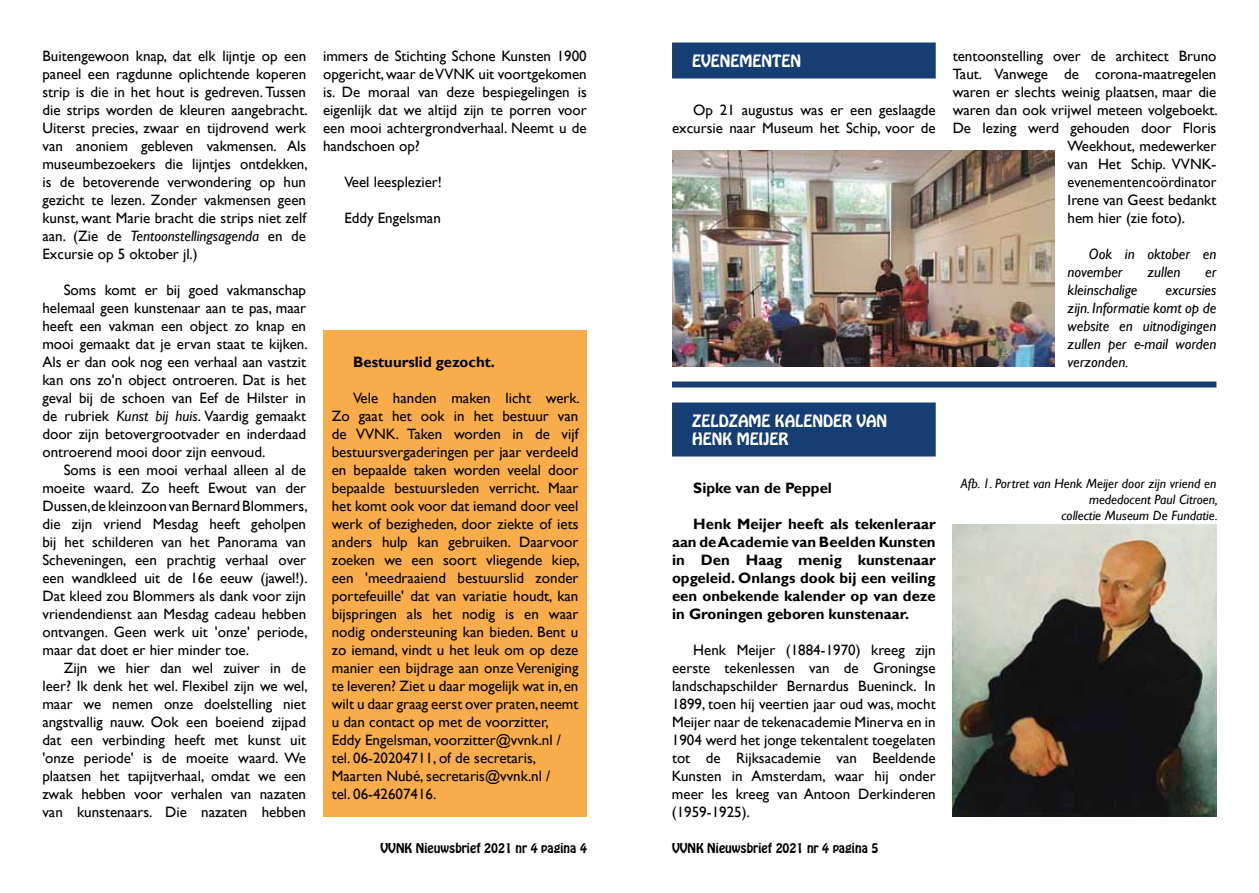
<style>
.page{position:relative;width:1259px;height:893px;background:#fff}
.page>*{position:absolute;margin:0;border:0;box-sizing:border-box;transform-origin:0 0}
.t1{font:15px/18px "Gill Sans";color:#000;text-align:justify}
.t2{font:700 15px/18px "Gill Sans";color:#000;text-align:justify}
.t3{font:italic 15px/18px "Gill Sans";color:#000}
.t4{font:15px/18px "Hobo Std";color:#fff}
.t5{font:15px "Gill Sans";color:#000;scale:.95 1}
.t6{font:italic 13.5px/16.2px "Gill Sans";color:#000;text-align:right}
.t7{font:12px "Hobo Std";color:#000}
.s1{font-style:italic}
</style>
<div class="page">
<div style="left:323px;top:330px;width:264px;height:486px;background:#f8ad4a"></div>
<img style="left:672px;top:151px;width:382px;height:215px">
<div style="left:676px;top:46px;width:256px;height:29px;background:#153f74"></div>
<div style="left:672px;top:43px;width:263px;height:36px;border:8px solid #153f74"></div>
<div style="left:676px;top:406px;width:256px;height:47px;background:#153f74"></div>
<div style="left:672px;top:402px;width:263px;height:54px;border:8px solid #153f74"></div>
<img style="left:952px;top:524px;width:264px;height:293px">
<div style="left:672px;top:381px;width:544px;height:6px;background:#153f74"></div>
<p class="t1" style="left:42px;top:46px;width:267px">Buitengewoon knap, dat elk lijntje op een paneel een ragdunne oplichtende koperen strip is die in het hout is gedreven. Tussen die strips worden de kleuren aangebracht.<br>Uiterst precies, zwaar en tijdrovend werk van anoniem gebleven vakmensen. Als museumbezoekers die lijntjes ontdekken, is de betoverende verwondering op hun gezicht te lezen. Zonder vakmensen geen kunst, want Marie bracht die strips niet zelf aan. (Zie de <span class="s1">Tentoonstellingsagenda</span> en de Excursie op 5 oktober jl.)</p>
<p class="t1" style="left:42px;top:280px;width:267px;text-indent:21px">Soms komt er bij goed vakmanschap helemaal geen kunstenaar aan te pas, maar heeft een vakman een object zo knap en mooi gemaakt dat je ervan staat te kijken.<br>Als er dan ook nog een verhaal aan vastzit kan ons zo'n object ontroeren. Dat is het geval bij de schoen van Eef de Hilster in de rubriek <span class="s1">Kunst bij huis</span>. Vaardig gemaakt door zijn betovergrootvader en inderdaad ontroerend mooi door zijn eenvoud.</p>
<p class="t1" style="left:42px;top:460px;width:267px;text-indent:21px">Soms is een mooi verhaal alleen al de moeite waard. Zo heeft Ewout van der Dussen,de kleinzoon vanBernardBlommers, die zijn vriend Mesdag heeft geholpen bij het schilderen van het Panorama van Scheveningen, een prachtig verhaal over een wandkleed uit de 16e eeuw (jawel!).<br>Dat kleed zou Blommers als dank voor zijn vriendendienst aan Mesdag cadeau hebben ontvangen. Geen werk uit 'onze' periode, maar dat doet er hier minder toe.</p>
<p class="t1" style="left:42px;top:658px;width:267px;text-indent:21px">Zijn we hier dan wel zuiver in de leer? Ik denk het wel. Flexibel zijn we wel, maar we nemen onze doelstelling niet angstvallig nauw. Ook een boeiend zijpad dat een verbinding heeft met kunst uit 'onze periode' is de moeite waard. We plaatsen het tapijtverhaal, omdat we een zwak hebben voor verhalen van nazaten van kunstenaars. Die nazaten hebben</p>
<p class="t1" style="left:323px;top:46px;width:265px">immers de Stichting Schone Kunsten 1900 opgericht,waar deVVNK uit voortgekomen is. De moraal van deze bespiegelingen is eigenlijk dat we altijd zijn te porren voor een mooi achtergrondverhaal. Neemt u de handschoen op?</p>
<p class="t1" style="left:344px;top:172px;width:99px">Veel leesplezier!</p>
<p class="t1" style="left:344px;top:208px;width:98px">Eddy Engelsman</p>
<p class="t2" style="left:353px;top:352px;width:143px">Bestuurslid gezocht.</p>
<p class="t1" style="left:332px;top:388px;width:250px;text-align:left;text-indent:21px">Vele handen maken licht werk.<br>Zo gaat het ook in het bestuur van de VVNK. Taken worden in de vijf bestuursvergaderingen per jaar verdeeld en bepaalde taken worden veelal door bepaalde bestuursleden verricht. Maar het komt ook voor dat iemand door veel werk of bezigheden, door ziekte of iets anders hulp kan gebruiken. Daarvoor zoeken we een soort vliegende kiep, een 'meedraaiend bestuurslid zonder portefeuille' dat van variatie houdt, kan bijspringen als het nodig is en waar nodig ondersteuning kan bieden. Bent u zo iemand, vindt u het leuk om op deze manier een bijdrage aan onze Vereniging te leveren? Ziet u daar mogelijk wat in, en wilt u daar graag eerst over praten,neemt u dan contact op met de voorzitter, Eddy Engelsman, voorzitter@vvnk.nl / tel. 06-20204711, of de secretaris, Maarten Nubé, secretaris@vvnk.nl /<br>tel. 06-42607416.</p>
<p class="t4" style="left:692px;top:52px;width:110px">EVENEMENTEN</p>
<p class="t1" style="left:672px;top:100px;width:265px;text-align:right">Op 21 augustus was er een geslaagde excursie naar Museum het Schip, voor de</p>
<p class="t4" style="left:692px;top:412px;width:196px">ZELDZAME KALENDER VAN<br>HENK MEIJER</p>
<p class="t2" style="left:693px;top:478px;width:140px">Sipke van de Peppel</p>
<p class="t2" style="left:672px;top:514px;width:265px;text-indent:21px">Henk Meijer heeft als tekenleraar aan de Academie van Beelden Kunsten in Den Haag menig kunstenaar opgeleid. Onlangs dook bij een veiling een onbekende kalender op van deze in Groningen geboren kunstenaar.</p>
<p class="t1" style="left:672px;top:640px;width:265px;text-indent:21px">Henk Meijer (1884-1970) kreeg zijn eerste tekenlessen van de Groningse landschapschilder Bernardus Bueninck. In 1899, toen hij veertien jaar oud was, mocht Meijer naar de tekenacademie Minerva en in 1904 werd het jonge tekentalent toegelaten tot de Rijksacademie van Beeldende Kunsten in Amsterdam, waar hij onder meer les kreeg van Antoon Derkinderen (1959-1925).</p>
<p class="t7" style="left:380px;top:840px;width:208px">VVNK Nieuwsbrief 2021 nr 4 pagina 4</p>
<p class="t7" style="left:672px;top:839px;width:208px">VVNK Nieuwsbrief 2021 nr 4 pagina 5</p>
<p class="t1" style="left:952px;top:46px;width:265px">tentoonstelling over de architect Bruno</p>
<p class="t1" style="left:952px;top:64px;width:265px">Taut. Vanwege de corona-maatregelen</p>
<p class="t1" style="left:952px;top:82px;width:265px">waren er slechts weinig plaatsen, maar die</p>
<p class="t1" style="left:952px;top:100px;width:267px">waren dan ook vrijwel meteen volgeboekt.</p>
<p class="t1" style="left:952px;top:118px;width:265px">De lezing werd gehouden door Floris</p>
<p class="t1" style="left:1067px;top:136px;width:150px">Weekhout, medewerker</p>
<p class="t1" style="left:1067px;top:154px;width:150px">van Het Schip. VVNK-</p>
<p class="t5" style="left:1067px;top:173px;width:158px">evenementencoördinator</p>
<p class="t1" style="left:1067px;top:190px;width:150px">Irene van Geest bedankt</p>
<p class="t1" style="left:1067px;top:208px;width:119px">hem hier (zie foto).</p>
<p class="t3" style="left:1067px;top:244px;width:150px;text-indent:21px">Ook in oktober en november</p>
<p class="t3" style="left:1147px;top:262px;width:35px">zullen</p>
<p class="t3" style="left:1205px;top:262px;width:13px">er</p>
<p class="t3" style="left:1067px;top:280px;width:71px">kleinschalige</p>
<p class="t3" style="left:1067px;top:280px;width:150px;text-align:justify;text-indent:98px">excursies zijn. Informatie komt op de website en uitnodigingen zullen per e-mail worden verzonden.</p>
<p class="t6" style="left:961px;top:475px;width:258px">Afb. 1. Portret van Henk Meijer door zijn vriend en mededocent Paul Citroen,<br>collectie Museum De Fundatie.</p>
</div>
